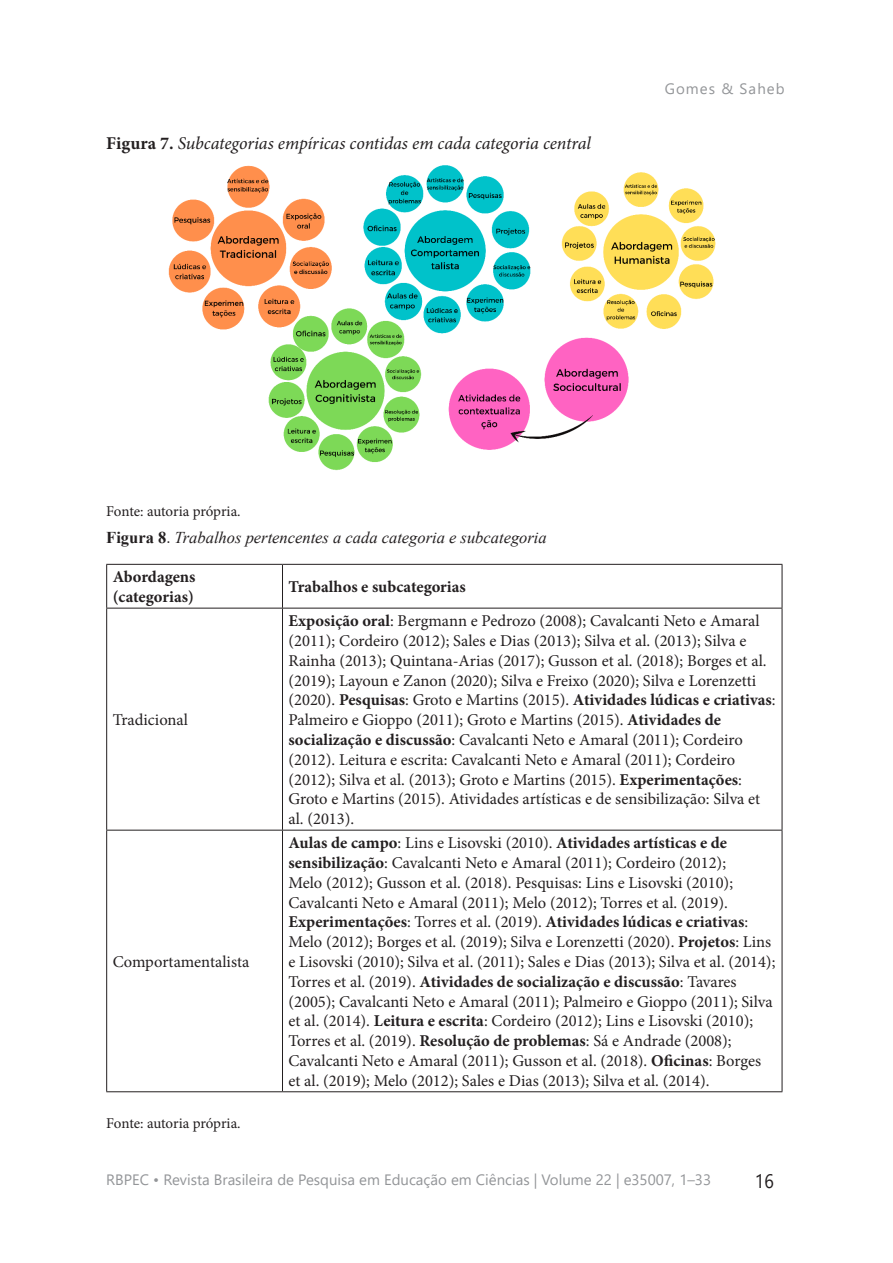
<style>
.page{position:relative;width:893px;height:1263px;background:#fff}
.page>*{position:absolute;margin:0;border:0;box-sizing:border-box;transform-origin:0 0}
.t1{font:19.5px "Segoe UI";color:#231f20;scale:.9 1}
.Título_tabelas_e_qua{font:italic 18px "Minion Pro";letter-spacing:-.005em;color:#231f20}
.Texto_em_tabelas_e_q{font:16.5px/19.8px "Minion Pro";color:#231f20}
.t2{font:italic 16.5px "Times New Roman";color:#231f20}
.Texto_em_tabelas_e_q-2{font:700 16.5px/19.8px "Minion Pro";color:#231f20}
.t3{font:15px "Segoe UI";color:#939598}
.Fonte_-_abaixo_de_ta{font:15px "Minion Pro";letter-spacing:-.01em;color:#231f20}
.t4{font:15px "Segoe UI";letter-spacing:.07em;color:#939598}
.s1{font-weight:700;font-style:normal}
.s2{font-style:normal}
.s3{font-weight:700}
</style>
<div class="page">
<img style="left:168px;top:165px;width:548px;height:306px">
<hr style="left:106px;top:564px;width:176px;height:1px;background:#231f20">
<hr style="left:106px;top:565px;width:1px;height:43px;background:#231f20">
<hr style="left:282px;top:564px;width:500px;height:1px;background:#231f20">
<hr style="left:282px;top:565px;width:1px;height:43px;background:#231f20">
<hr style="left:782px;top:565px;width:1px;height:43px;background:#231f20">
<hr style="left:106px;top:608px;width:176px;height:1px;background:#231f20">
<hr style="left:106px;top:608px;width:1px;height:222px;background:#231f20">
<hr style="left:282px;top:608px;width:500px;height:1px;background:#231f20">
<hr style="left:282px;top:608px;width:1px;height:222px;background:#231f20">
<hr style="left:782px;top:608px;width:1px;height:222px;background:#231f20">
<hr style="left:106px;top:830px;width:176px;height:1px;background:#231f20">
<hr style="left:106px;top:830px;width:1px;height:261px;background:#231f20">
<hr style="left:282px;top:830px;width:500px;height:1px;background:#231f20">
<hr style="left:282px;top:830px;width:1px;height:261px;background:#231f20">
<hr style="left:782px;top:830px;width:1px;height:261px;background:#231f20">
<hr style="left:106px;top:1091px;width:176px;height:1px;background:#231f20">
<hr style="left:282px;top:1091px;width:500px;height:1px;background:#231f20">
<p class="Título_tabelas_e_qua" style="left:106px;top:131px;width:486px"><span class="s1">Figura 7.</span> Subcategorias empíricas contidas em cada categoria central</p>
<p class="t4" style="left:665px;top:74px;width:121px">Gomes &amp; Saheb</p>
<p class="Fonte_-_abaixo_de_ta" style="left:106px;top:502px;width:136px">Fonte: autoria própria.</p>
<p class="t2" style="left:106px;top:526px;width:442px"><span class="s1">Figura 8</span><span class="s2">.</span> Trabalhos pertencentes a cada categoria e subcategoria</p>
<p class="Texto_em_tabelas_e_q-2" style="left:113px;top:567px;width:84px">Abordagens (categorias)</p>
<p class="Texto_em_tabelas_e_q-2" style="left:288px;top:577px;width:179px">Trabalhos e subcategorias</p>
<p class="Texto_em_tabelas_e_q" style="left:113px;top:710px;width:77px">Tradicional</p>
<p class="Texto_em_tabelas_e_q" style="left:113px;top:952px;width:138px">Comportamentalista</p>
<p class="Fonte_-_abaixo_de_ta" style="left:106px;top:1113px;width:136px">Fonte: autoria própria.</p>
<p class="Texto_em_tabelas_e_q" style="left:288px;top:611px;width:488px"><span class="s3">Exposição oral</span>: Bergmann e Pedrozo (2008); Cavalcanti Neto e Amaral (2011); Cordeiro (2012); Sales e Dias (2013); Silva et al. (2013); Silva e Rainha (2013); Quintana-Arias (2017); Gusson et al. (2018); Borges et al. (2019); Layoun e Zanon (2020); Silva e Freixo (2020); Silva e Lorenzetti (2020). <span class="s3">Pesquisas</span>: Groto e Martins (2015). <span class="s3">Atividades lúdicas e criativas</span>:<br>Palmeiro e Gioppo (2011); Groto e Martins (2015). <span class="s3">Atividades de socialização e discussão</span>: Cavalcanti Neto e Amaral (2011); Cordeiro (2012). Leitura e escrita: Cavalcanti Neto e Amaral (2011); Cordeiro (2012); Silva et al. (2013); Groto e Martins (2015). <span class="s3">Experimentações</span>:<br>Groto e Martins (2015). Atividades artísticas e de sensibilização: Silva et al. (2013).</p>
<p class="Texto_em_tabelas_e_q" style="left:288px;top:833px;width:488px"><span class="s3">Aulas de campo</span>: Lins e Lisovski (2010). <span class="s3">Atividades artísticas e de sensibilização</span>: Cavalcanti Neto e Amaral (2011); Cordeiro (2012);<br>Melo (2012); Gusson et al. (2018). Pesquisas: Lins e Lisovski (2010); Cavalcanti Neto e Amaral (2011); Melo (2012); Torres et al. (2019).<br><span class="s3">Experimentações</span>: Torres et al. (2019). <span class="s3">Atividades lúdicas e criativas</span>:<br>Melo (2012); Borges et al. (2019); Silva e Lorenzetti (2020). <span class="s3">Projetos</span>: Lins e Lisovski (2010); Silva et al. (2011); Sales e Dias (2013); Silva et al. (2014); Torres et al. (2019). <span class="s3">Atividades de socialização e discussão</span>: Tavares (2005); Cavalcanti Neto e Amaral (2011); Palmeiro e Gioppo (2011); Silva et al. (2014). <span class="s3">Leitura e escrita</span>: Cordeiro (2012); Lins e Lisovski (2010); Torres et al. (2019). <span class="s3">Resolução de problemas</span>: Sá e Andrade (2008); Cavalcanti Neto e Amaral (2011); Gusson et al. (2018). <span class="s3">Oficinas</span>: Borges et al. (2019); Melo (2012); Sales e Dias (2013); Silva et al. (2014).</p>
<p class="t3" style="left:106px;top:1165px;width:606px">RBPEC • Revista Brasileira de Pesquisa em Educação em Ciências | Volume 22 | e35007, 1–33</p>
<p class="t1" style="left:755px;top:1162px;width:23px">16</p>
</div>
